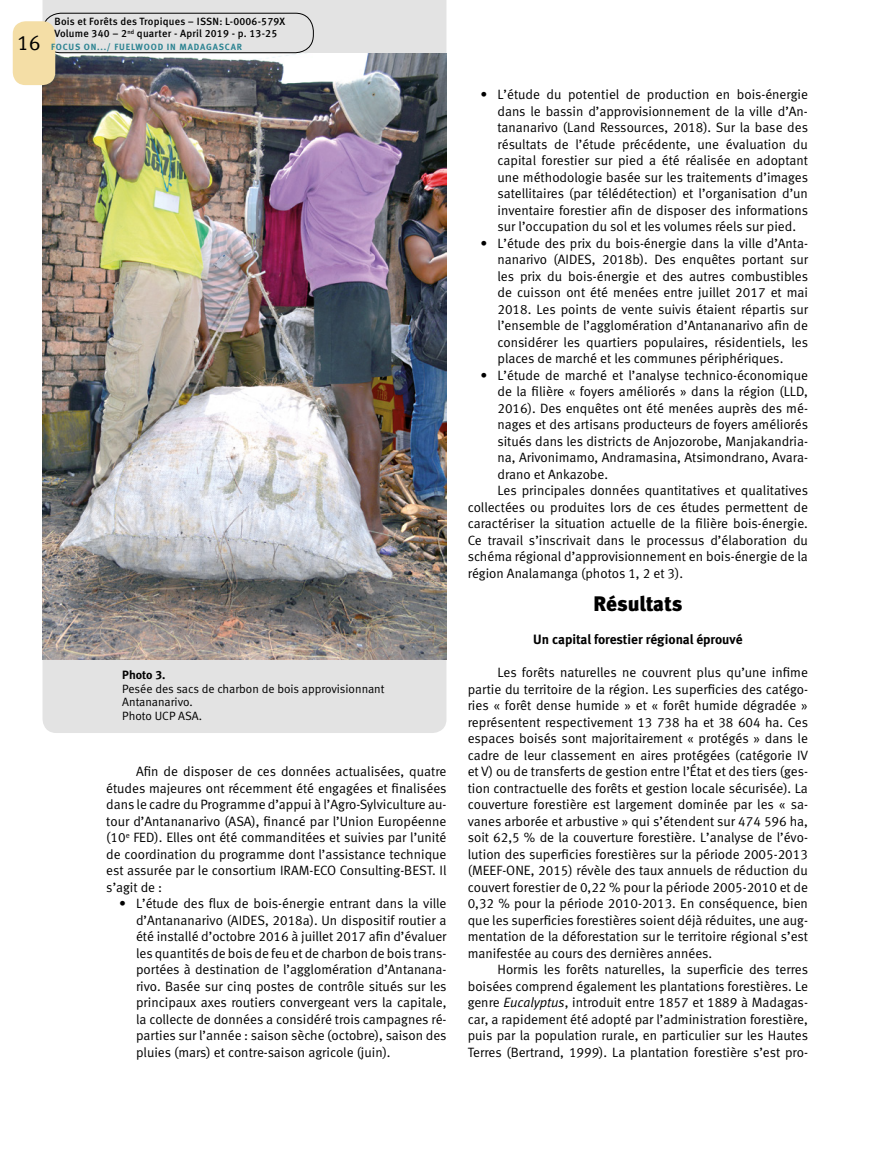
<style>
.page{position:relative;width:893px;height:1149px;background:#fff}
.page>*{position:absolute;margin:0;border:0;box-sizing:border-box;transform-origin:0 0}
.t1{font:21px "Meta Black LF";letter-spacing:-.005em;color:#000}
.t2{font:21px "Meta Normal LF";color:#000}
.t3{font:13.5px/16.5px "Meta Normal LF";color:#000;text-align:justify}
.t4{font:13.5px "Meta Bold LF";color:#000}
.t5{font:12px/13.5px "Meta Normal LF";color:#000}
.t6{font:12px "Meta Bold LF";color:#000}
.t7{font:10.5px/12px "Meta Medium LF";letter-spacing:.02em;color:#000}
.t8{font:9px "Meta Bold LF";letter-spacing:.09em;color:#2f8593}
.s1{font-style:italic}
</style>
<div class="page">
<div style="left:43px;top:0;width:403px;height:732px;background:#e3e3e3"></div>
<img style="left:43px;top:53px;width:403px;height:606px">
<div style="left:43px;top:13px;width:271px;height:40px;border:1px solid #000;border-radius:18px"></div>
<div style="left:13px;top:21px;width:42px;height:64px;background:#f4dea6;border-radius:13px"></div>
<h1 class="t2" style="left:17px;top:31px;width:25px">16</h1>
<p class="t7" style="left:55px;top:15px;width:232px">Bois et Forêts des Tropiques – ISSN: L-0006-579X<br>Volume 340 – 2<sup>nd</sup> quarter - April 2019 - p. 13-25</p>
<p class="t8" style="left:51px;top:41px;width:192px">FOCUS ON.../ FUELWOOD IN MADAGASCAR</p>
<p class="t6" style="left:122px;top:667px;width:45px">Photo 3.</p>
<p class="t5" style="left:122px;top:681px;width:264px">Pesée des sacs de charbon de bois approvisionnant<br>Antananarivo.<br>Photo UCP ASA.</p>
<p class="t3" style="left:106px;top:762px;width:342px;text-indent:30px">Afin de disposer de ces données actualisées, quatre études majeures ont récemment été engagées et finalisées dans le cadre du Programme d’appui à l’Agro-Sylviculture au&shy;tour d’Antananarivo (ASA), financé par l’Union Européenne (10<sup>e</sup> FED). Elles ont été commanditées et suivies par l’unité de coordination du programme dont l’assistance technique est assurée par le consortium IRAM-ECO Consulting-BEST. Il s’agit de :</p>
<p class="t3" style="left:136px;top:894px;width:312px;text-indent:-17px">• L’étude des flux de bois-énergie entrant dans la ville d’Antananarivo (AIDES, 2018a). Un dispositif routier a été installé d’octobre 2016 à juillet 2017 afin d’évaluer les quantités de bois de feu et de charbon de bois trans&shy;portées à destination de l’agglomération d’Antanana&shy;rivo. Basée sur cinq postes de contrôle situés sur les principaux axes routiers convergeant vers la capitale, la collecte de données a considéré trois campagnes ré&shy;parties sur l’année : saison sèche (octobre), saison des pluies (mars) et contre-saison agricole (juin).</p>
<p class="t3" style="left:497px;top:86px;width:312px;text-indent:-17px">• L’étude du potentiel de production en bois-énergie dans le bassin d’approvisionnement de la ville d’An&shy;tananarivo (Land Ressources, 2018). Sur la base des résultats de l’étude précédente, une évaluation du capital forestier sur pied a été réalisée en adoptant une méthodologie basée sur les traitements d’images satellitaires (par télédétection) et l’organisation d’un inventaire forestier afin de disposer des informations sur l’occupation du sol et les volumes réels sur pied.</p>
<p class="t3" style="left:497px;top:234px;width:312px;text-indent:-17px">• L’étude des prix du bois-énergie dans la ville d’Anta&shy;nanarivo (AIDES, 2018b). Des enquêtes portant sur les prix du bois-énergie et des autres combustibles de cuisson ont été menées entre juillet 2017 et mai 2018. Les points de vente suivis étaient répartis sur l’ensemble de l’agglomération d’Antananarivo afin de considérer les quartiers populaires, résidentiels, les places de marché et les communes périphériques.</p>
<p class="t3" style="left:480px;top:366px;width:329px">• L’étude de marché et l’analyse technico-économique</p>
<p class="t3" style="left:497px;top:383px;width:312px">de la filière « foyers améliorés » dans la région (LLD,</p>
<p class="t3" style="left:497px;top:399px;width:312px">2016). Des enquêtes ont été menées auprès des mé-</p>
<p class="t3" style="left:497px;top:416px;width:312px">nages et des artisans producteurs de foyers améliorés</p>
<p class="t3" style="left:497px;top:432px;width:312px">situés dans les districts de Anjozorobe, Manjakandria-</p>
<p class="t3" style="left:497px;top:449px;width:312px">na, Arivonimamo, Andramasina, Atsimondrano, Avara-</p>
<p class="t3" style="left:497px;top:465px;width:112px">drano et Ankazobe.</p>
<p class="t3" style="left:497px;top:482px;width:312px">Les principales données quantitatives et qualitatives</p>
<p class="t3" style="left:468px;top:498px;width:342px">collectées ou produites lors de ces études permettent de</p>
<p class="t3" style="left:468px;top:515px;width:342px">caractériser la situation actuelle de la filière bois-énergie.</p>
<p class="t3" style="left:468px;top:531px;width:342px">Ce travail s’inscrivait dans le processus d’élaboration du</p>
<p class="t3" style="left:468px;top:548px;width:342px">schéma régional d’approvisionnement en bois-énergie de la</p>
<p class="t3" style="left:468px;top:564px;width:217px">région Analamanga (photos 1, 2 et 3).</p>
<h1 class="t1" style="left:593px;top:591px;width:90px">Résultats</h1>
<p class="t4" style="left:533px;top:631px;width:211px">Un capital forestier régional éprouvé</p>
<p class="t3" style="left:468px;top:663px;width:342px;text-indent:30px">Les forêts naturelles ne couvrent plus qu’une infime partie du territoire de la région. Les superficies des catégo&shy;ries « forêt dense humide » et « forêt humide dégradée » représentent respectivement 13 738 ha et 38 604 ha. Ces espaces boisés sont majoritairement « protégés » dans le cadre de leur classement en aires protégées (catégorie IV et V) ou de transferts de gestion entre l’État et des tiers (ges&shy;tion contractuelle des forêts et gestion locale sécurisée). La couverture forestière est largement dominée par les « sa&shy;vanes arborée et arbustive » qui s’étendent sur 474 596 ha, soit 62,5 % de la couverture forestière. L’analyse de l’évo&shy;lution des superficies forestières sur la période 2005-2013 (MEEF-ONE, 2015) révèle des taux annuels de réduction du couvert forestier de 0,22 % pour la période 2005-2010 et de 0,32 % pour la période 2010-2013. En conséquence, bien que les superficies forestières soient déjà réduites, une aug&shy;mentation de la déforestation sur le territoire régional s’est manifestée au cours des dernières années.</p>
<p class="t3" style="left:468px;top:960px;width:342px;text-indent:30px">Hormis les forêts naturelles, la superficie des terres boisées comprend également les plantations forestières. Le genre <span class="s1">Eucalyptus</span>, introduit entre 1857 et 1889 à Madagas&shy;car, a rapidement été adopté par l’administration forestière, puis par la population rurale, en particulier sur les Hautes Terres (Bertrand, 1999). La plantation forestière s’est pro-</p>
</div>
